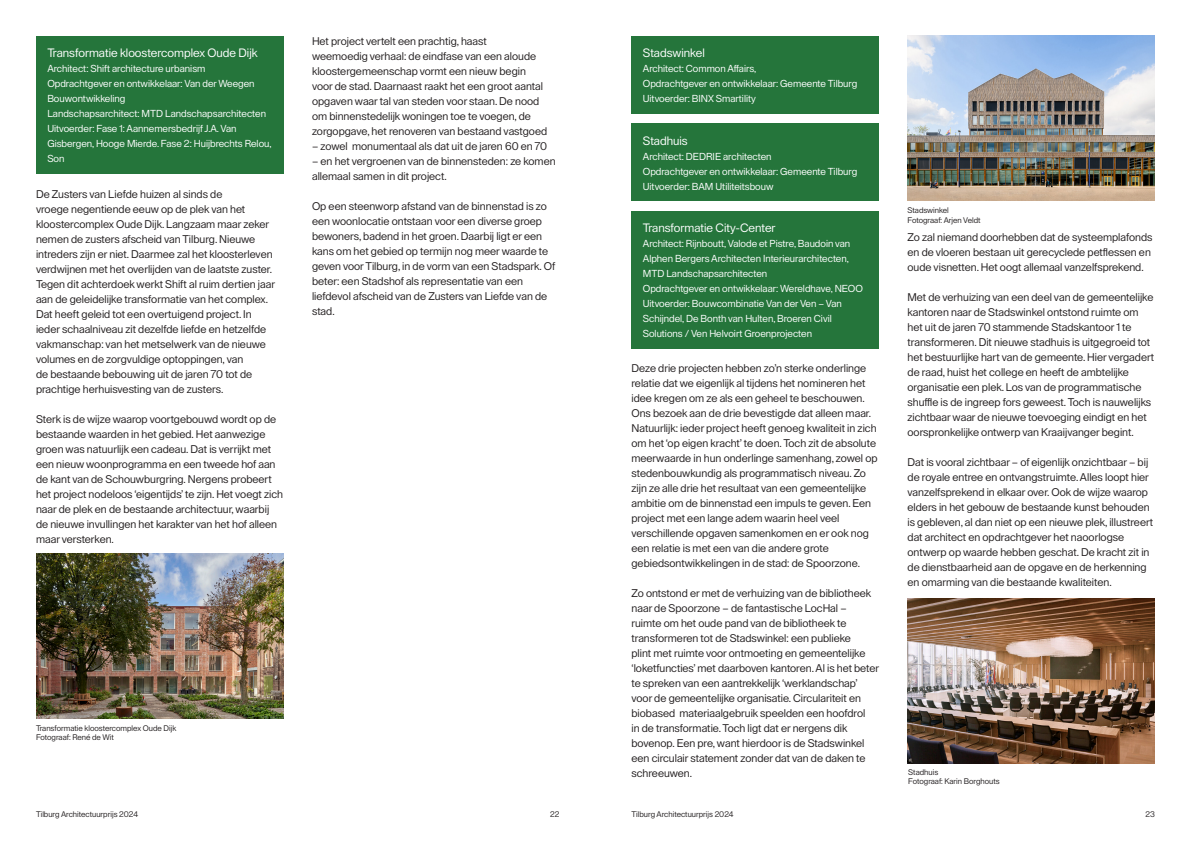
<style>
.page{position:relative;width:1191px;height:842px;background:#fff}
.page>*{position:absolute;margin:0;border:0;box-sizing:border-box;transform-origin:0 0}
.TEKST_WIT_KOP{font:12px "Lay Grotesk";color:#fff}
.TEKST_normaal{font:11px/15px "Lay Grotesk";color:#231f20}
.TEKST_wit{font:10px/15px "Lay Grotesk";color:#fff}
.t1{font:8px "Lay Grotesk";color:#231f20}
</style>
<div class="page">
<img style="left:36px;top:553px;width:247px;height:165px">
<div style="left:36px;top:36px;width:247px;height:137px;background:#25753b"></div>
<img style="left:907px;top:36px;width:248px;height:165px">
<img style="left:907px;top:598px;width:248px;height:165px">
<div style="left:631px;top:36px;width:248px;height:77px;background:#25753b"></div>
<div style="left:631px;top:123px;width:248px;height:78px;background:#25753b"></div>
<div style="left:631px;top:211px;width:248px;height:137px;background:#25753b"></div>
<p class="TEKST_WIT_KOP" style="left:47px;top:46px;width:212px">Transformatie kloostercomplex Oude Dijk</p>
<p class="TEKST_wit" style="left:47px;top:61px;width:160px">Architect: Shift architecture urbanism</p>
<p class="TEKST_wit" style="left:47px;top:76px;width:209px">Opdrachtgever en ontwikkelaar: Van der Weegen<br>Bouwontwikkeling</p>
<p class="TEKST_wit" style="left:47px;top:106px;width:220px">Landschapsarchitect: MTD Landschapsarchitecten</p>
<p class="TEKST_wit" style="left:47px;top:121px;width:191px">Uitvoerder: Fase 1: Aannemersbedrijf J.A. Van</p>
<p class="TEKST_wit" style="left:47px;top:136px;width:226px">Gisbergen, Hooge Mierde. Fase 2: Huijbrechts Relou,<br>Son</p>
<p class="TEKST_normaal" style="left:36px;top:186px;width:240px">De Zusters van Liefde huizen al sinds de<br>vroege negentiende eeuw op de plek van het kloostercomplex Oude Dijk. Langzaam maar zeker nemen de zusters afscheid van Tilburg. Nieuwe intreders zijn er niet. Daarmee zal het kloosterleven verdwijnen met het overlijden van de laatste zuster.<br>Tegen dit achterdoek werkt Shift al ruim dertien jaar aan de geleidelijke transformatie van het complex.<br>Dat heeft geleid tot een overtuigend project. In ieder schaalniveau zit dezelfde liefde en hetzelfde vakmanschap: van het metselwerk van de nieuwe volumes en de zorgvuldige optoppingen, van<br>de bestaande bebouwing uit de jaren 70 tot de prachtige herhuisvesting van de zusters.</p>
<p class="TEKST_normaal" style="left:36px;top:411px;width:248px">Sterk is de wijze waarop voortgebouwd wordt op de bestaande waarden in het gebied. Het aanwezige groen was natuurlijk een cadeau. Dat is verrijkt met een nieuw woonprogramma en een tweede hof aan de kant van de Schouwburgring. Nergens probeert het project nodeloos ‘eigentijds’ te zijn. Het voegt zich naar de plek en de bestaande architectuur, waarbij de nieuwe invullingen het karakter van het hof alleen maar versterken.</p>
<p class="TEKST_normaal" style="left:312px;top:34px;width:237px">Het project vertelt een prachtig, haast<br>weemoedig verhaal: de eindfase van een aloude kloostergemeenschap vormt een nieuw begin voor de stad. Daarnaast raakt het een groot aantal opgaven waar tal van steden voor staan. De nood om binnenstedelijk woningen toe te voegen, de zorgopgave, het renoveren van bestaand vastgoed</p>
<p class="TEKST_normaal" style="left:312px;top:139px;width:237px">– zowel monumentaal als dat uit de jaren 60 en 70</p>
<p class="TEKST_normaal" style="left:312px;top:154px;width:245px">– en het vergroenen van de binnensteden: ze komen allemaal samen in dit project.</p>
<p class="TEKST_normaal" style="left:312px;top:199px;width:245px">Op een steenworp afstand van de binnenstad is zo een woonlocatie ontstaan voor een diverse groep bewoners, badend in het groen. Daarbij ligt er een kans om het gebied op termijn nog meer waarde te geven voor Tilburg, in de vorm van een Stadspark. Of beter: een Stadshof als representatie van een</p>
<p class="TEKST_normaal" style="left:312px;top:289px;width:237px">liefdevol afscheid van de Zusters van Liefde van de stad.</p>
<p class="t1" style="left:36px;top:723px;width:142px">Transformatie kloostercomplex Oude Dijk</p>
<p class="t1" style="left:36px;top:733px;width:79px">Fotograaf: René de Wit</p>
<p class="TEKST_WIT_KOP" style="left:643px;top:46px;width:63px">Stadswinkel</p>
<p class="TEKST_wit" style="left:643px;top:61px;width:115px">Architect: Common Affairs,</p>
<p class="TEKST_wit" style="left:643px;top:76px;width:216px">Opdrachtgever en ontwikkelaar: Gemeente Tilburg</p>
<p class="TEKST_wit" style="left:643px;top:91px;width:114px">Uitvoerder: BINX Smartility</p>
<p class="TEKST_WIT_KOP" style="left:643px;top:133px;width:46px">Stadhuis</p>
<p class="TEKST_wit" style="left:643px;top:149px;width:130px">Architect: DEDRIE architecten</p>
<p class="TEKST_wit" style="left:643px;top:164px;width:216px">Opdrachtgever en ontwikkelaar: Gemeente Tilburg</p>
<p class="TEKST_wit" style="left:643px;top:179px;width:132px">Uitvoerder: BAM Utiliteitsbouw</p>
<p class="TEKST_WIT_KOP" style="left:643px;top:221px;width:134px">Transformatie City-Center</p>
<p class="TEKST_wit" style="left:643px;top:236px;width:209px">Architect: Rijnboutt, Valode et Pistre, Baudoin van<br>Alphen Bergers Architecten Interieurarchitecten,<br>MTD Landschapsarchitecten</p>
<p class="TEKST_wit" style="left:643px;top:281px;width:222px">Opdrachtgever en ontwikkelaar: Wereldhave, NEOO</p>
<p class="TEKST_wit" style="left:643px;top:296px;width:201px">Uitvoerder: Bouwcombinatie Van der Ven – Van<br>Schijndel, De Bonth van Hulten, Broeren Civil<br>Solutions / Ven Helvoirt Groenprojecten</p>
<p class="TEKST_normaal" style="left:631px;top:361px;width:247px">Deze drie projecten hebben zo’n sterke onderlinge relatie dat we eigenlijk al tijdens het nomineren het idee kregen om ze als een geheel te beschouwen.<br>Ons bezoek aan de drie bevestigde dat alleen maar.<br>Natuurlijk: ieder project heeft genoeg kwaliteit in zich om het ‘op eigen kracht’ te doen. Toch zit de absolute meerwaarde in hun onderlinge samenhang, zowel op stedenbouwkundig als programmatisch niveau. Zo zijn ze alle drie het resultaat van een gemeentelijke ambitie om de binnenstad een impuls te geven. Een project met een lange adem waarin heel veel</p>
<p class="TEKST_normaal" style="left:631px;top:526px;width:239px">verschillende opgaven samenkomen en er ook nog een relatie is met een van die andere grote</p>
<p class="TEKST_normaal" style="left:631px;top:556px;width:230px">gebiedsontwikkelingen in de stad: de Spoorzone.</p>
<p class="TEKST_normaal" style="left:631px;top:586px;width:249px">Zo ontstond er met de verhuizing van de bibliotheek naar de Spoorzone – de fantastische LocHal – ruimte om het oude pand van de bibliotheek te transformeren tot de Stadswinkel: een publieke<br>plint met ruimte voor ontmoeting en gemeentelijke ‘loketfuncties’ met daarboven kantoren. Al is het beter te spreken van een aantrekkelijk ‘werklandschap’ voor de gemeentelijke organisatie. Circulariteit en biobased materiaalgebruik speelden een hoofdrol<br>in de transformatie. Toch ligt dat er nergens dik bovenop. Een pre, want hierdoor is de Stadswinkel een circulair statement zonder dat van de daken te schreeuwen.</p>
<p class="t1" style="left:907px;top:206px;width:43px">Stadswinkel</p>
<p class="t1" style="left:907px;top:215px;width:74px">Fotograaf: Arjen Veldt</p>
<p class="TEKST_normaal" style="left:907px;top:230px;width:246px">Zo zal niemand doorhebben dat de systeemplafonds en de vloeren bestaan uit gerecyclede petflessen en oude visnetten. Het oogt allemaal vanzelfsprekend.</p>
<p class="TEKST_normaal" style="left:907px;top:290px;width:248px">Met de verhuizing van een deel van de gemeentelijke kantoren naar de Stadswinkel ontstond ruimte om het uit de jaren 70 stammende Stadskantoor 1 te transformeren. Dit nieuwe stadhuis is uitgegroeid tot het bestuurlijke hart van de gemeente. Hier vergadert de raad, huist het college en heeft de ambtelijke organisatie een plek. Los van de programmatische shuffle is de ingreep fors geweest. Toch is nauwelijks zichtbaar waar de nieuwe toevoeging eindigt en het oorspronkelijke ontwerp van Kraaijvanger begint.</p>
<p class="TEKST_normaal" style="left:907px;top:455px;width:247px">Dat is vooral zichtbaar – of eigenlijk onzichtbaar – bij de royale entree en ontvangstruimte. Alles loopt hier vanzelfsprekend in elkaar over. Ook de wijze waarop elders in het gebouw de bestaande kunst behouden is gebleven, al dan niet op een nieuwe plek, illustreert dat architect en opdrachtgever het naoorlogse</p>
<p class="TEKST_normaal" style="left:907px;top:545px;width:243px">ontwerp op waarde hebben geschat. De kracht zit in de dienstbaarheid aan de opgave en de herkenning en omarming van die bestaande kwaliteiten.</p>
<p class="t1" style="left:908px;top:767px;width:31px">Stadhuis</p>
<p class="t1" style="left:908px;top:777px;width:93px">Fotograaf: Karin Borghouts</p>
<p class="t1" style="left:36px;top:809px;width:104px">Tilburg Architectuurprijs 2024</p>
<p class="t1" style="left:550px;top:809px;width:11px">22</p>
<p class="t1" style="left:631px;top:809px;width:104px">Tilburg Architectuurprijs 2024</p>
<p class="t1" style="left:1145px;top:809px;width:11px">23</p>
</div>
